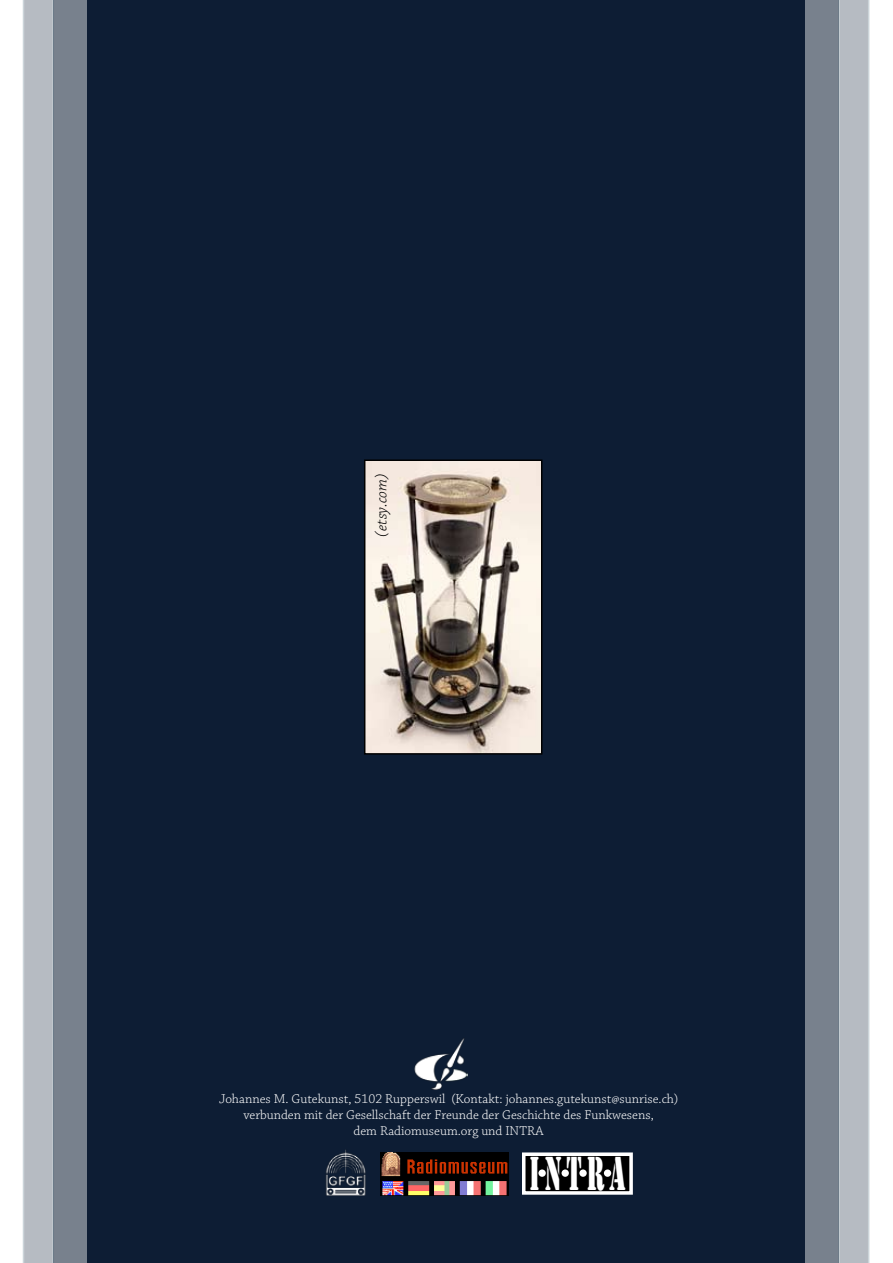
<style>
.page{position:relative;width:893px;height:1263px;background:#fff}
.page>*{position:absolute;margin:0;border:0;box-sizing:border-box;transform-origin:0 0}
.t1{font:49.35px "Stencil";letter-spacing:.19em;color:#fff;scale:.52 1}
.t2{font:italic 300 16.5px "Chaparral Pro";color:#000}
.t3{font:300 13.5px/16.2px "Chaparral Pro";color:#fff;text-align:center}
</style>
<div class="page">
<div style="left:87px;top:0;width:39px;height:1263px;background:#0d1d34"></div>
<div style="left:776px;top:0;width:29px;height:1263px;background:#0d1d34"></div>
<div style="left:805px;top:0;width:34px;height:1263px;background:#78818d"></div>
<div style="left:53px;top:0;width:34px;height:1263px;background:#78818d"></div>
<svg style="left:23px;top:0;width:31px;height:1263px;background:#b4bac1"></svg>
<svg style="left:839px;top:0;width:30px;height:1263px;background:#b7bcc3"></svg>
<div style="left:96px;top:0;width:708px;height:1263px;background:#0d1d34"></div>
<img style="left:380px;top:1153px;width:128px;height:42px">
<img style="left:414px;top:1038px;width:54px;height:51px">
<img style="left:326px;top:1149px;width:40px;height:47px">
<div style="left:524px;top:1154px;width:107px;height:39px;background:#000"></div>
<div style="left:522px;top:1152px;width:111px;height:43px;border:4px solid #fff"></div>
<div style="left:538px;top:1169px;width:8px;height:8px;background:#fff;border-radius:50%"></div>
<div style="left:562px;top:1169px;width:7px;height:8px;background:#fff;border-radius:50%"></div>
<div style="left:579px;top:1169px;width:8px;height:8px;background:#fff;border-radius:50%"></div>
<div style="left:604px;top:1169px;width:7px;height:8px;background:#fff;border-radius:50%"></div>
<img style="left:367px;top:462px;width:172px;height:290px">
<div style="left:364px;top:459px;width:178px;height:296px;border:2px solid #000"></div>
<p class="t2" style="left:372px;top:536px;width:65px;rotate:-90deg">(etsy.com)</p>
<p class="t3" style="left:219px;top:1091px;width:461px">Johannes M. Gutekunst, 5102 Rupperswil (Kontakt: johannes.gutekunst@sunrise.ch) verbunden mit der Gesellschaft der Freunde der Geschichte des Funkwesens,<br>dem Radiomuseum.org und INTRA</p>
<h1 class="t1" style="left:529px;top:1145px;width:186px">INTRA</h1>
</div>
